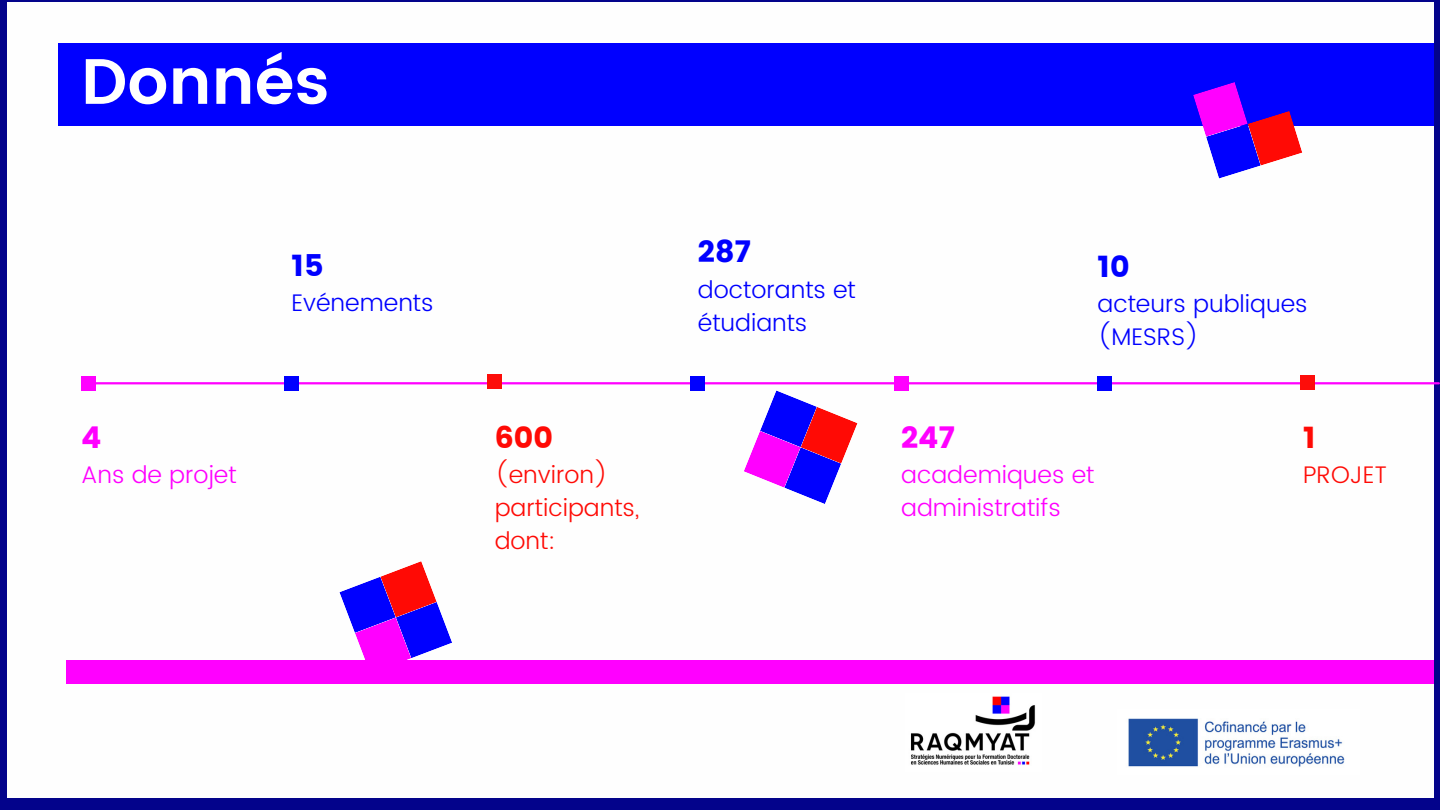
<style>
.page{position:relative;width:1440px;height:810px;background:#fff}
.page>*{position:absolute;margin:0;border:0;box-sizing:border-box;transform-origin:0 0}
.t1{font:600 64px "Poppins";color:#fff}
.t2{font:30px "Poppins";color:#00f}
.t3{font:30px "Poppins";color:#f0f}
.t4{font:30px "Poppins";color:#ff0a05}
.t5{font:300 24px/33px "Poppins";color:#00f}
.t6{font:300 24px/33px "Poppins";color:#f0f}
.t7{font:300 24px/33px "Poppins";color:#ff0a05}
</style>
<div class="page">
<div style="left:58px;top:43px;width:1382px;height:83px;background:#00f"></div>
<svg style="left:1193px;top:82px;width:109px;height:97px"></svg>
<svg style="left:339px;top:561px;width:113px;height:99px"></svg>
<svg style="left:744px;top:390px;width:114px;height:114px"></svg>
<div style="left:66px;top:660px;width:1374px;height:24px;background:#f0f"></div>
<div style="left:0;top:0;width:7px;height:810px;background:#03038b"></div>
<img style="left:1128px;top:718px;width:217px;height:49px">
<img style="left:911px;top:696px;width:124px;height:69px">
<div style="left:0;top:798px;width:1440px;height:12px;background:#03038b"></div>
<div style="left:1435px;top:0;width:5px;height:798px;background:#03038b"></div>
<hr style="left:0;top:0;width:1440px;height:2px;background:#03038b">
<hr style="left:90px;top:382px;width:1349px;height:2px;background:#f0f">
<div style="left:81px;top:376px;width:15px;height:14px;background:#f0f"></div>
<div style="left:284px;top:376px;width:15px;height:14px;background:#00f"></div>
<div style="left:487px;top:374px;width:15px;height:14px;background:#fd0d0a"></div>
<div style="left:690px;top:376px;width:15px;height:14px;background:#00f"></div>
<div style="left:894px;top:376px;width:15px;height:14px;background:#f0f"></div>
<div style="left:1097px;top:376px;width:15px;height:14px;background:#00f"></div>
<div style="left:1300px;top:375px;width:15px;height:14px;background:#fd0d0a"></div>
<h1 class="t1" style="left:81px;top:44px;width:250px">Donnés</h1>
<p class="t3" style="left:81px;top:420px;width:22px">4</p>
<p class="t6" style="left:81px;top:458px;width:157px">Ans de projet</p>
<p class="t2" style="left:292px;top:248px;width:34px">15</p>
<p class="t5" style="left:292px;top:286px;width:144px">Evénements</p>
<p class="t4" style="left:495px;top:420px;width:60px">600</p>
<p class="t7" style="left:495px;top:458px;width:146px">(environ) participants, dont:</p>
<p class="t2" style="left:698px;top:234px;width:55px">287</p>
<p class="t5" style="left:698px;top:273px;width:159px">doctorants et étudiants</p>
<p class="t2" style="left:1098px;top:249px;width:34px">10</p>
<p class="t5" style="left:1098px;top:287px;width:212px">acteurs publiques (MESRS)</p>
<p class="t3" style="left:901px;top:420px;width:56px">247</p>
<h2 class="t6" style="left:901px;top:458px;width:195px">academiques et administratifs</h2>
<p class="t4" style="left:1303px;top:420px;width:14px">1</p>
<p class="t7" style="left:1303px;top:458px;width:86px">PROJET</p>
</div>
